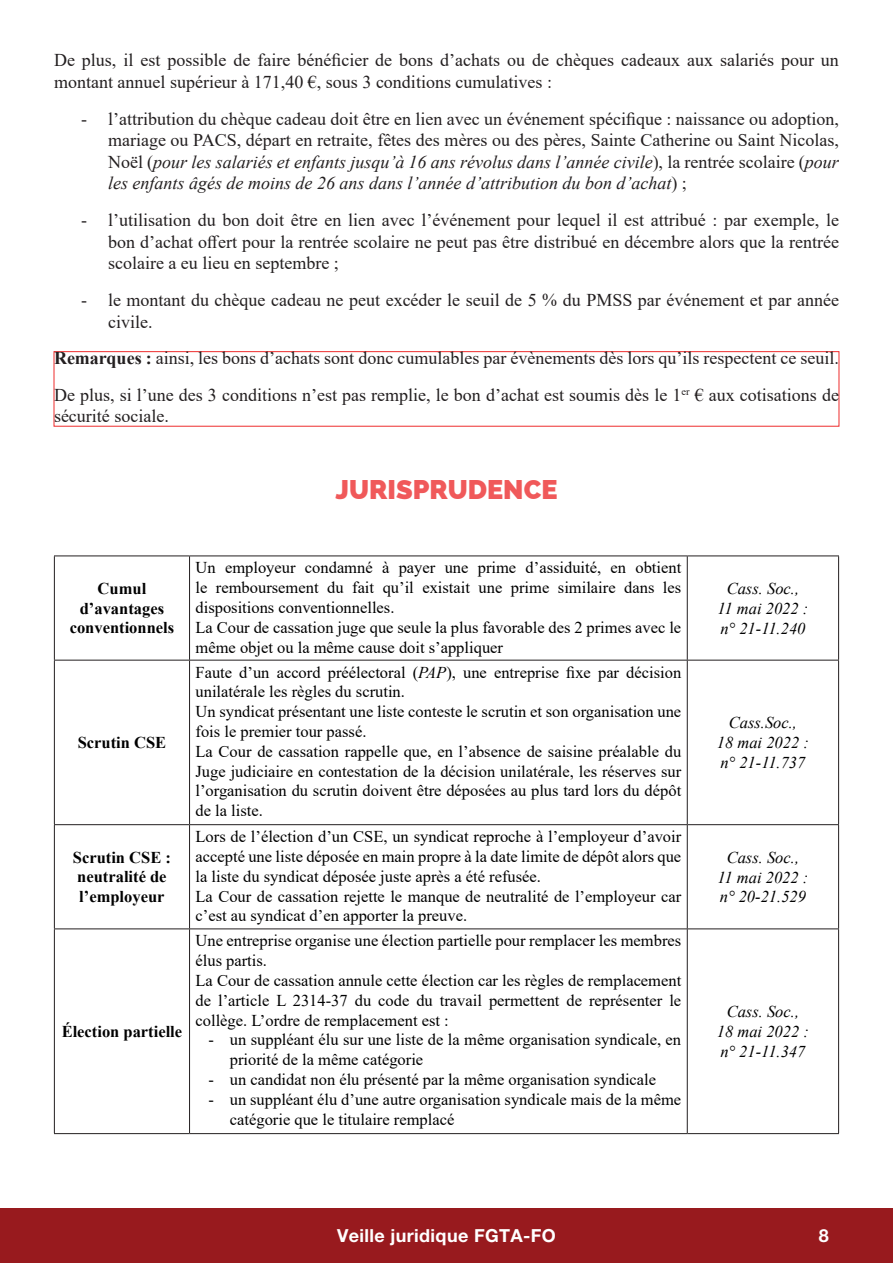
<style>
.page{position:relative;width:893px;height:1263px;background:#fff}
.page>*{position:absolute;margin:0;border:0;box-sizing:border-box;transform-origin:0 0}
.t1{font:800 27px "Raleway";color:#f0595a}
.t2{font:18px/21.6px "Times New Roman";color:#231f20}
.t3{font:700 18px "Helvetica Neue LT Pro";letter-spacing:.02em;color:#fff}
.t4{font:16.5px/19.8px "Times New Roman";color:#000001}
.t5{font:italic 16.5px/19.8px "Times New Roman";color:#000001;text-align:center}
.t6{font:700 16.5px/19.8px "Times New Roman";color:#000001;text-align:center}
.s1{font-style:italic}
.s2{font-weight:700}
</style>
<div class="page">
<div style="left:0;top:1209px;width:893px;height:54px;background:#981a1e"></div>
<div style="left:54px;top:351px;width:785px;height:76px;border:1px solid #ee2d2d"></div>
<hr style="left:54px;top:555px;width:136px;height:1px;background:#231f20">
<hr style="left:54px;top:556px;width:1px;height:104px;background:#231f20">
<hr style="left:190px;top:555px;width:497px;height:1px;background:#231f20">
<hr style="left:189px;top:556px;width:1px;height:104px;background:#231f20">
<hr style="left:687px;top:555px;width:152px;height:1px;background:#231f20">
<hr style="left:687px;top:556px;width:1px;height:104px;background:#231f20">
<hr style="left:838px;top:556px;width:1px;height:104px;background:#231f20">
<hr style="left:54px;top:660px;width:136px;height:1px;background:#231f20">
<hr style="left:54px;top:660px;width:1px;height:164px;background:#231f20">
<hr style="left:190px;top:660px;width:497px;height:1px;background:#231f20">
<hr style="left:189px;top:660px;width:1px;height:164px;background:#231f20">
<hr style="left:687px;top:660px;width:152px;height:1px;background:#231f20">
<hr style="left:687px;top:660px;width:1px;height:164px;background:#231f20">
<hr style="left:838px;top:660px;width:1px;height:164px;background:#231f20">
<hr style="left:54px;top:824px;width:136px;height:1px;background:#231f20">
<hr style="left:54px;top:825px;width:1px;height:103px;background:#231f20">
<hr style="left:190px;top:824px;width:497px;height:1px;background:#231f20">
<hr style="left:189px;top:825px;width:1px;height:103px;background:#231f20">
<hr style="left:687px;top:824px;width:152px;height:1px;background:#231f20">
<hr style="left:687px;top:825px;width:1px;height:103px;background:#231f20">
<hr style="left:838px;top:825px;width:1px;height:103px;background:#231f20">
<hr style="left:54px;top:928px;width:136px;height:1px;background:#231f20">
<hr style="left:54px;top:929px;width:1px;height:204px;background:#231f20">
<hr style="left:190px;top:928px;width:497px;height:1px;background:#231f20">
<hr style="left:189px;top:929px;width:1px;height:204px;background:#231f20">
<hr style="left:687px;top:928px;width:152px;height:1px;background:#231f20">
<hr style="left:687px;top:929px;width:1px;height:204px;background:#231f20">
<hr style="left:838px;top:929px;width:1px;height:204px;background:#231f20">
<hr style="left:54px;top:1133px;width:136px;height:1px;background:#231f20">
<hr style="left:190px;top:1133px;width:497px;height:1px;background:#231f20">
<hr style="left:687px;top:1133px;width:152px;height:1px;background:#231f20">
<p class="t2" style="left:54px;top:49px;width:786px">De plus, il est possible de faire bénéficier de bons d’achats ou de chèques cadeaux aux salariés pour un montant annuel supérieur à 171,40 €, sous 3 conditions cumulatives :</p>
<p class="t2" style="left:108px;top:107px;width:732px;text-align:justify;text-indent:-27px">- l’attribution du chèque cadeau doit être en lien avec un événement spécifique : naissance ou adoption, mariage ou PACS, départ en retraite, fêtes des mères ou des pères, Sainte Catherine ou Saint Nicolas, Noël (<span class="s1">pour les salariés et enfants jusqu’à 16 ans révolus dans l’année civile</span>), la rentrée scolaire (<span class="s1">pour les enfants âgés de moins de 26 ans dans l’année d’attribution du bon d’achat</span>) ;</p>
<p class="t2" style="left:108px;top:209px;width:732px;text-align:justify;text-indent:-27px">- l’utilisation du bon doit être en lien avec l’événement pour lequel il est attribué : par exemple, le bon d’achat offert pour la rentrée scolaire ne peut pas être distribué en décembre alors que la rentrée scolaire a eu lieu en septembre ;</p>
<p class="t2" style="left:108px;top:288px;width:732px;text-indent:-27px">- le montant du chèque cadeau ne peut excéder le seuil de 5 % du PMSS par événement et par année civile.</p>
<p class="t2" style="left:54px;top:339px;width:786px;line-height:36.6px"><span class="s2">Remarques :</span> ainsi, les bons d’achats sont donc cumulables par évènements dès lors qu’ils respectent ce seuil.<br>De plus, si l’une des 3 conditions n’est pas remplie, le bon d’achat est soumis dès le 1<sup>er</sup> € aux cotisations de</p>
<p class="t2" style="left:54px;top:405px;width:116px">sécurité sociale.</p>
<h1 class="t1" style="left:335px;top:474px;width:223px">JURISPRUDENCE</h1>
<p class="t6" style="left:70px;top:578px;width:106px">Cumul d’avantages conventionnels</p>
<p class="t6" style="left:78px;top:732px;width:90px">Scrutin CSE</p>
<p class="t6" style="left:73px;top:847px;width:100px;text-align:left">Scrutin CSE : neutralité de l’employeur</p>
<p class="t6" style="left:62px;top:1021px;width:122px">Élection partielle</p>
<p class="t4" style="left:196px;top:557px;width:487px">Un employeur condamné à payer une prime d’assiduité, en obtient le remboursement du fait qu’il existait une prime similaire dans les dispositions conventionnelles.<br>La Cour de cassation juge que seule la plus favorable des 2 primes avec le même objet ou la même cause doit s’appliquer</p>
<p class="t4" style="left:196px;top:662px;width:487px">Faute d’un accord préélectoral (<span class="s1">PAP</span>), une entreprise fixe par décision unilatérale les règles du scrutin.<br>Un syndicat présentant une liste conteste le scrutin et son organisation une fois le premier tour passé.<br>La Cour de cassation rappelle que, en l’absence de saisine préalable du Juge judiciaire en contestation de la décision unilatérale, les réserves sur l’organisation du scrutin doivent être déposées au plus tard lors du dépôt de la liste.</p>
<p class="t4" style="left:196px;top:826px;width:487px">Lors de l’élection d’un CSE, un syndicat reproche à l’employeur d’avoir accepté une liste déposée en main propre à la date limite de dépôt alors que la liste du syndicat déposée juste après a été refusée.<br>La Cour de cassation rejette le manque de neutralité de l’employeur car c’est au syndicat d’en apporter la preuve.</p>
<p class="t4" style="left:196px;top:930px;width:487px">Une entreprise organise une élection partielle pour remplacer les membres élus partis.<br>La Cour de cassation annule cette élection car les règles de remplacement de l’article L 2314-37 du code du travail permettent de représenter le collège. L’ordre de remplacement est :</p>
<p class="t4" style="left:230px;top:1029px;width:453px;text-indent:-21px">- un suppléant élu sur une liste de la même organisation syndicale, en priorité de la même catégorie</p>
<p class="t4" style="left:209px;top:1069px;width:449px">- un candidat non élu présenté par la même organisation syndicale</p>
<p class="t4" style="left:230px;top:1089px;width:453px;text-indent:-21px">- un suppléant élu d’une autre organisation syndicale mais de la même catégorie que le titulaire remplacé</p>
<p class="t5" style="left:717px;top:578px;width:92px">Cass. Soc.,<br>11 mai 2022 : n° 21-11.240</p>
<p class="t5" style="left:717px;top:712px;width:94px">Cass.Soc.,<br>18 mai 2022 : n° 21-11.737</p>
<p class="t5" style="left:717px;top:847px;width:92px">Cass. Soc.,<br>11 mai 2022 : n° 20-21.529</p>
<p class="t5" style="left:717px;top:1001px;width:94px">Cass. Soc.,<br>18 mai 2022 : n° 21-11.347</p>
<p class="t3" style="left:337px;top:1225px;width:220px">Veille juridique FGTA-FO</p>
<p class="t3" style="left:819px;top:1225px;width:12px">8</p>
</div>
